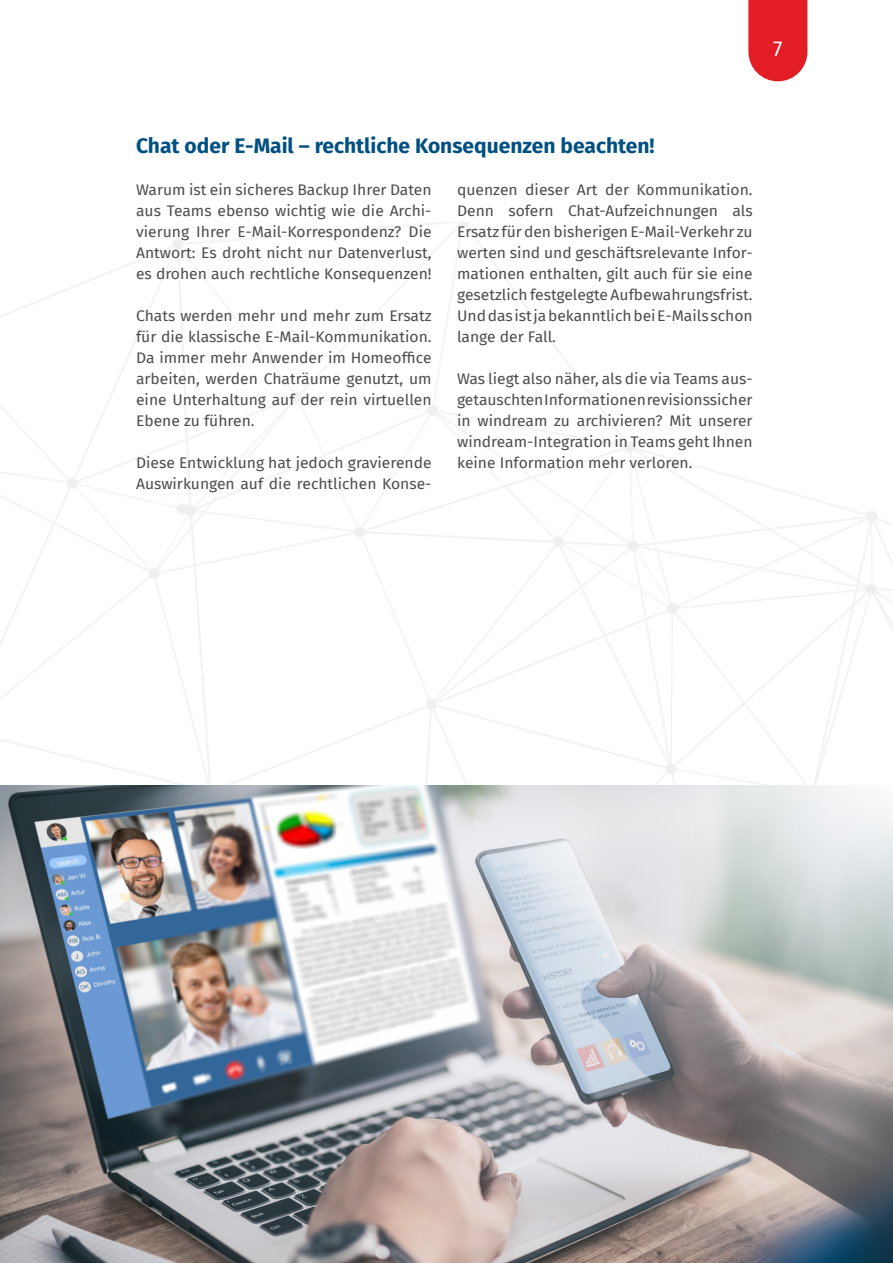
<style>
.page{position:relative;width:893px;height:1263px;background:#fff}
.page>*{position:absolute;margin:0;border:0;box-sizing:border-box;transform-origin:0 0}
.Überschrift_1{font:700 21px "Fira Sans";color:#015082}
.t1{font:21px "Fira Sans";color:#fff}
.Fließext{font:15px/21px "Fira Sans";color:#4b4c4d;text-align:justify;scale:1.04 1}
</style>
<div class="page">
<img style="left:0;top:785px;width:893px;height:478px">
<svg style="left:748px;top:0;width:59px;height:81px;background:#e52e37"></svg>
<h1 class="t1" style="left:773px;top:33px;width:11px">7</h1>
<p class="Überschrift_1" style="left:136px;top:128px;width:520px">Chat oder E-Mail – rechtliche Konsequenzen beachten!</p>
<p class="Fließext" style="left:136px;top:179px;width:286px">Warum ist ein sicheres Backup Ihrer Daten aus Teams ebenso wichtig wie die Archi&shy;vierung Ihrer E-Mail-Korrespondenz? Die Antwort: Es droht nicht nur Datenverlust, es drohen auch rechtliche Konsequenzen!</p>
<p class="Fließext" style="left:136px;top:305px;width:286px">Chats werden mehr und mehr zum Ersatz für die klassische E-Mail-Kommunikation.<br>Da immer mehr Anwender im Homeoffice arbeiten, werden Chaträume genutzt, um eine Unterhaltung auf der rein virtuellen Ebene zu führen.</p>
<p class="Fließext" style="left:136px;top:452px;width:286px">Diese Entwicklung hat jedoch gravierende<br>Auswirkungen auf die rechtlichen Konse-</p>
<p class="Fließext" style="left:457px;top:179px;width:286px">quenzen dieser Art der Kommunikation.<br>Denn sofern Chat-Aufzeichnungen als Ersatz für den bisherigen E-Mail-Verkehr zu werten sind und geschäftsrelevante Infor&shy;mationen enthalten, gilt auch für sie eine gesetzlich festgelegte Aufbewahrungsfrist.<br>Und das ist ja bekanntlich bei E-Mails schon lange der Fall.</p>
<p class="Fließext" style="left:457px;top:368px;width:286px">Was liegt also näher, als die via Teams aus&shy;getauschten Informationen revisionssicher in windream zu archivieren? Mit unserer windream-Integration in Teams geht Ihnen keine Information mehr verloren.</p>
</div>
